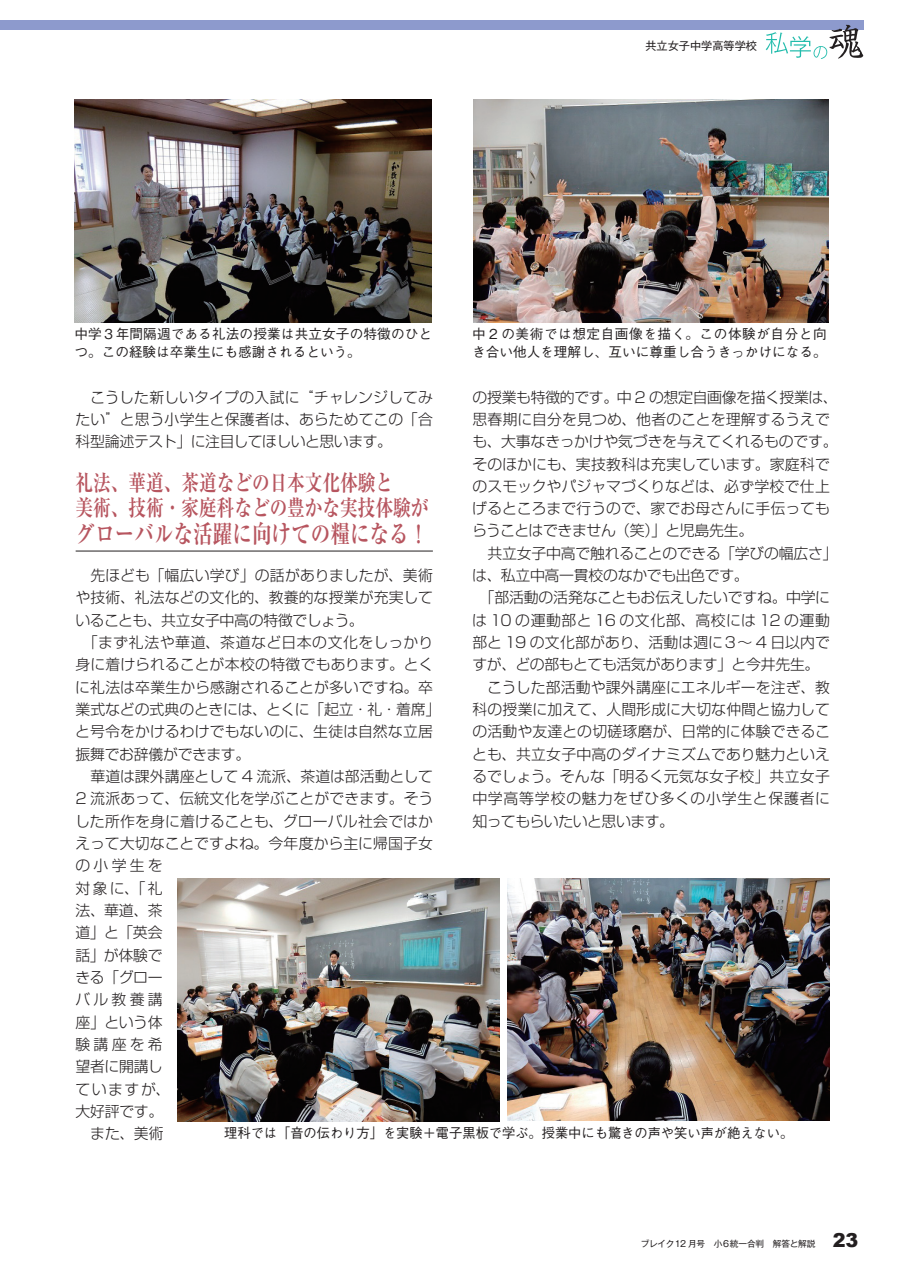
<style>
.page{position:relative;width:903px;height:1275px;background:#fff}
.page>*{position:absolute;margin:0;border:0;box-sizing:border-box;transform-origin:0 0}
.t1{font:700 24.85px "Ryumin Pro";color:#b7555f;scale:.79 1}
.t2{font:700 22.4px/24.8px "Ryumin Pro";color:#b7555f;scale:.79 1}
.t3{font:300 14.88px/22.4px "Shin Go Pro";color:#231f20;text-align:justify}
.t4{font:300 14.88px "Shin Go Pro";letter-spacing:-.025em;color:#231f20}
.t5{font:300 14.88px "Shin Go Pro";letter-spacing:.035em;color:#231f20}
.t6{font:300 14.88px "Shin Go Pro";letter-spacing:.05em;color:#231f20}
.t7{font:300 14.88px "Shin Go Pro";letter-spacing:-.03em;color:#231f20}
.t8{font:300 14.88px "Shin Go Pro";letter-spacing:-.02em;color:#231f20}
.t9{font:500 13.65px/17.3px "Gothic BBB Pro";color:#231f20}
.t10{font:11.2px "Gothic MB101 Pro";color:#231f20}
.t11{font:8.75px "Gothic MB101 Pro";letter-spacing:-.015em;color:#231f20}
.s1{font-family:"Arial";font-weight:900;font-size:19.25px}
</style>
<div class="page">
<div style="left:0;top:20px;width:863px;height:10px;background:#8d9acd"></div>
<svg style="left:766px;top:25px;width:97px;height:34px"></svg>
<hr style="left:76px;top:551px;width:357px;height:1px;background:#231f20">
<img style="left:74px;top:99px;width:358px;height:223px">
<img style="left:177px;top:878px;width:323px;height:243px">
<img style="left:507px;top:878px;width:323px;height:243px">
<img style="left:474px;top:99px;width:354px;height:223px">
<p class="t10" style="left:645px;top:36px;width:113px">共立女子中学高等学校</p>
<p class="t9" style="left:74px;top:324px;width:359px">中学３年間隔週である礼法の授業は共立女子の特徴のひとつ。この経験は卒業生にも感謝されるという。</p>
<p class="t9" style="left:472px;top:324px;width:356px">中 2 の美術では想定自画像を描く。この体験が自分と向き合い他人を理解し、互いに尊重し合うきっかけになる。</p>
<p class="t3" style="left:75px;top:384px;width:359px;text-indent:15px">こうした新しいタイプの入試に“チャレンジしてみたい”と思う小学生と保護者は、あらためてこの「合科型論述テスト」に注目してほしいと思います。</p>
<h2 class="t2" style="left:76px;top:469px;width:448px">礼法、華道、茶道などの日本文化体験と<br>美術、技術･家庭科などの豊かな実技体験が</h2>
<h1 class="t1" style="left:76px;top:514px;width:448px">グローバルな活躍に向けての糧になる！</h1>
<p class="t3" style="left:90px;top:562px;width:344px">先ほども「幅広い学び」の話がありましたが、美術</p>
<p class="t3" style="left:75px;top:585px;width:359px">や技術、礼法などの文化的、教養的な授業が充実して</p>
<p class="t4" style="left:75px;top:608px;width:290px">いることも、共立女子中高の特徴でしょう。</p>
<p class="t5" style="left:83px;top:630px;width:352px">「まず礼法や華道、茶道など日本の文化をしっかり</p>
<p class="t3" style="left:76px;top:652px;width:359px">身に着けられることが本校の特徴でもあります。とく</p>
<p class="t3" style="left:75px;top:674px;width:359px">に礼法は卒業生から感謝されることが多いですね。卒</p>
<p class="t3" style="left:76px;top:696px;width:367px">業式などの式典のときには、とくに「起立･礼･着席」</p>
<p class="t3" style="left:75px;top:719px;width:359px">と号令をかけるわけでもないのに、生徒は自然な立居</p>
<p class="t8" style="left:76px;top:742px;width:176px">振舞でお辞儀ができます。</p>
<p class="t3" style="left:90px;top:763px;width:344px">華道は課外講座として 4 流派、茶道は部活動として</p>
<p class="t3" style="left:75px;top:786px;width:359px">2 流派あって、伝統文化を学ぶことができます。そう</p>
<p class="t3" style="left:75px;top:808px;width:359px">した所作を身に着けることも、グローバル社会ではか</p>
<p class="t3" style="left:75px;top:830px;width:359px">えって大切なことですよね。今年度から主に帰国子女</p>
<p class="t3" style="left:76px;top:853px;width:89px">の小学生を</p>
<p class="t3" style="left:76px;top:875px;width:89px">対象に、「礼</p>
<p class="t3" style="left:76px;top:897px;width:89px">法、華道、茶</p>
<p class="t3" style="left:76px;top:920px;width:89px">道」と「英会</p>
<p class="t3" style="left:76px;top:942px;width:89px">話」が体験で</p>
<p class="t3" style="left:75px;top:964px;width:89px">きる「グロー</p>
<p class="t3" style="left:76px;top:987px;width:89px">バル教養講</p>
<p class="t3" style="left:76px;top:1009px;width:89px">座」という体</p>
<p class="t3" style="left:76px;top:1031px;width:89px">験講座を希</p>
<p class="t3" style="left:75px;top:1054px;width:89px">望者に開講し</p>
<p class="t3" style="left:75px;top:1076px;width:97px">ていますが、</p>
<p class="t3" style="left:76px;top:1098px;width:89px">大好評です。</p>
<p class="t3" style="left:90px;top:1120px;width:75px">また、美術</p>
<p class="t3" style="left:472px;top:384px;width:367px;text-align:left">の授業も特徴的です。中 2 の想定自画像を描く授業は、思春期に自分を見つめ、他者のことを理解するうえでも、大事なきっかけや気づきを与えてくれるものです。そのほかにも、実技教科は充実しています。家庭科でのスモックやパジャマづくりなどは、必ず学校で仕上げるところまで行うので、家でお母さんに手伝ってもらうことはできません（笑）」と児島先生。</p>
<p class="t3" style="left:487px;top:540px;width:352px">共立女子中高で触れることのできる「学びの幅広さ」</p>
<p class="t4" style="left:472px;top:563px;width:278px">は、私立中高一貫校のなかでも出色です。</p>
<p class="t3" style="left:479px;top:585px;width:352px">「部活動の活発なこともお伝えしたいですね。中学に</p>
<p class="t5" style="left:472px;top:608px;width:359px">は 10 の運動部と 16 の文化部、高校には 12 の運動</p>
<p class="t3" style="left:472px;top:629px;width:359px">部と 19 の文化部があり、活動は週に３～ 4 日以内で</p>
<p class="t4" style="left:472px;top:653px;width:348px">すが、どの部もとても活気があります」と今井先生。</p>
<p class="t3" style="left:487px;top:674px;width:344px">こうした部活動や課外講座にエネルギーを注ぎ、教</p>
<p class="t3" style="left:472px;top:696px;width:359px">科の授業に加えて、人間形成に大切な仲間と協力して</p>
<p class="t3" style="left:472px;top:719px;width:359px">の活動や友達との切磋琢磨が、日常的に体験できるこ</p>
<p class="t3" style="left:472px;top:741px;width:359px">とも、共立女子中高のダイナミズムであり魅力といえ</p>
<p class="t3" style="left:472px;top:763px;width:359px">るでしょう。そんな「明るく元気な女子校」共立女子</p>
<p class="t6" style="left:472px;top:786px;width:359px">中学高等学校の魅力をぜひ多くの小学生と保護者に</p>
<p class="t7" style="left:472px;top:809px;width:203px">知ってもらいたいと思います。</p>
<p class="t9" style="left:224px;top:1123px;width:570px">理科では「音の伝わり方」を実験＋電子黒板で学ぶ。授業中にも驚きの声や笑い声が絶えない。</p>
<p class="t11" style="left:641px;top:1236px;width:219px">ブレイク12 月号　小6統一合判　解答と解説　　<span class="s1">23</span></p>
</div>
